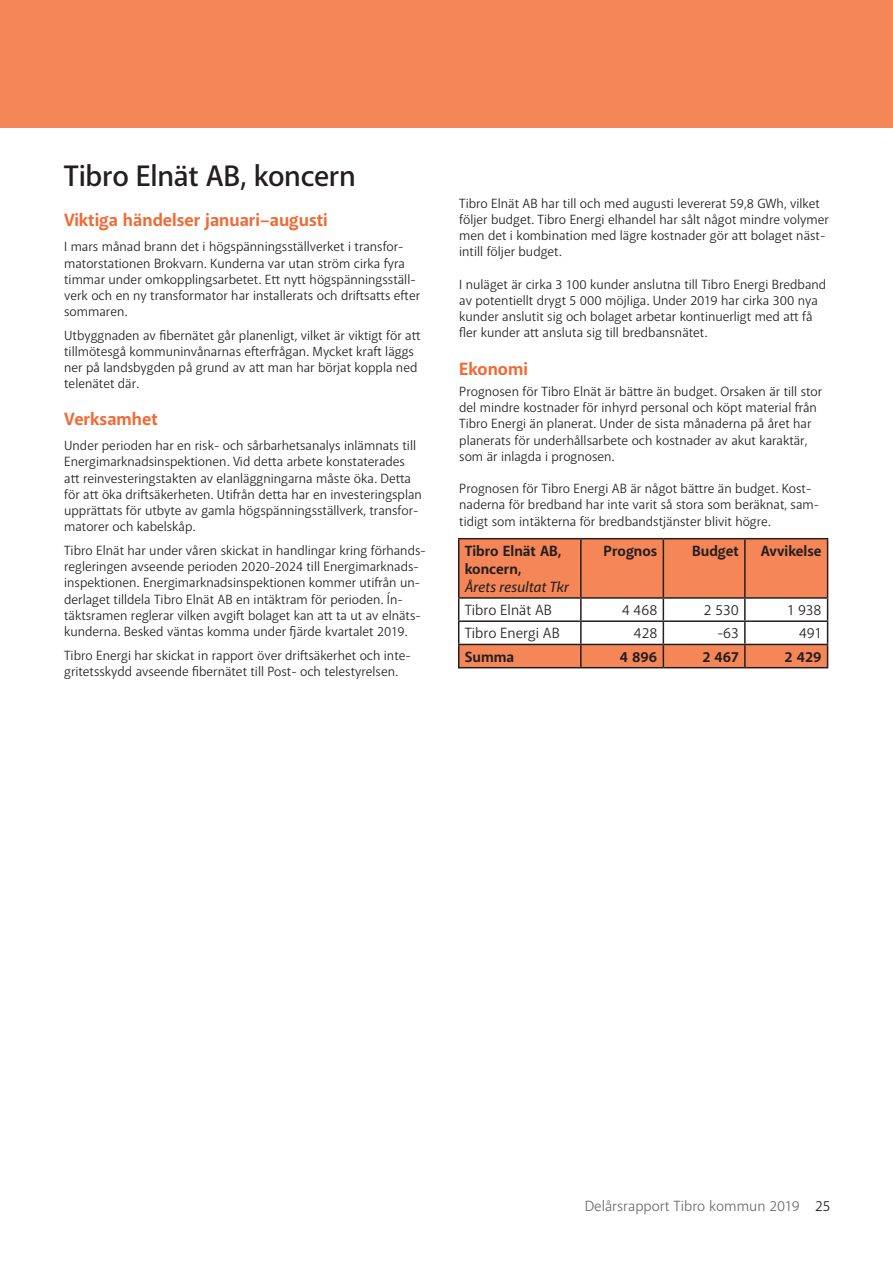
<style>
.page{position:relative;width:893px;height:1263px;background:#fff}
.page>*{position:absolute;margin:0;border:0;box-sizing:border-box;transform-origin:0 0}
.Huvudrubrik{font:600 30px "Akagi Pro";letter-spacing:-.01em;color:#231f20}
.Brödtext{font:700 18px "Akagi Pro";color:#f26935}
.BodyText{font:700 18px "Akagi Pro";color:#f26935}
.t1{font:700 15px/18px "Akagi Pro";color:#231f20}
.t2{font:15px "Akagi Pro";color:#231f20}
.t3{font:15px "Akagi Pro";color:#6c6d70}
.t4{font:13.5px/16.2px "Akagi Pro";color:#231f20}
.s1{font-weight:500;font-style:italic}
.s2{color:#231f20}
</style>
<div class="page">
<svg style="left:459px;top:539px;width:368px;height:128px;fill:#f58657"></svg>
<hr style="left:458px;top:538px;width:123px;height:1px;background:#231f20">
<hr style="left:458px;top:539px;width:1px;height:58px;background:#231f20">
<hr style="left:581px;top:538px;width:82px;height:1px;background:#231f20">
<hr style="left:580px;top:539px;width:2px;height:58px;background:#231f20">
<hr style="left:663px;top:538px;width:82px;height:1px;background:#231f20">
<hr style="left:663px;top:539px;width:1px;height:58px;background:#231f20">
<hr style="left:745px;top:538px;width:83px;height:1px;background:#231f20">
<hr style="left:744px;top:539px;width:2px;height:58px;background:#231f20">
<hr style="left:827px;top:539px;width:1px;height:58px;background:#231f20">
<hr style="left:458px;top:597px;width:123px;height:2px;background:#231f20">
<hr style="left:581px;top:597px;width:82px;height:2px;background:#231f20">
<hr style="left:580px;top:599px;width:2px;height:21px;background:#231f20">
<hr style="left:663px;top:597px;width:82px;height:2px;background:#231f20">
<hr style="left:745px;top:597px;width:83px;height:2px;background:#231f20">
<hr style="left:744px;top:599px;width:2px;height:21px;background:#231f20">
<hr style="left:458px;top:620px;width:123px;height:2px;background:#231f20">
<hr style="left:581px;top:620px;width:82px;height:2px;background:#231f20">
<hr style="left:580px;top:622px;width:2px;height:22px;background:#231f20">
<hr style="left:663px;top:620px;width:82px;height:2px;background:#231f20">
<hr style="left:745px;top:620px;width:83px;height:2px;background:#231f20">
<hr style="left:744px;top:622px;width:2px;height:22px;background:#231f20">
<hr style="left:458px;top:644px;width:123px;height:1px;background:#231f20">
<svg style="left:458px;top:599px;width:1px;height:68px"></svg>
<hr style="left:581px;top:644px;width:82px;height:1px;background:#231f20">
<hr style="left:580px;top:645px;width:2px;height:22px;background:#231f20">
<hr style="left:663px;top:644px;width:82px;height:1px;background:#231f20">
<svg style="left:663px;top:599px;width:1px;height:68px"></svg>
<hr style="left:745px;top:644px;width:83px;height:1px;background:#231f20">
<hr style="left:744px;top:645px;width:2px;height:22px;background:#231f20">
<svg style="left:827px;top:599px;width:1px;height:68px"></svg>
<hr style="left:458px;top:667px;width:123px;height:1px;background:#231f20">
<hr style="left:581px;top:667px;width:82px;height:1px;background:#231f20">
<hr style="left:663px;top:667px;width:82px;height:1px;background:#231f20">
<hr style="left:745px;top:667px;width:83px;height:1px;background:#231f20">
<div style="left:0;top:0;width:893px;height:128px;background:#f58657"></div>
<p class="Huvudrubrik" style="left:64px;top:158px;width:294px">Tibro Elnät AB, koncern</p>
<p class="Brödtext" style="left:64px;top:209px;width:265px">Viktiga händelser januari–augusti</p>
<p class="t4" style="left:64px;top:239px;width:357px">I mars månad brann det i högspänningsställverket i transfor&shy;matorstationen Brokvarn. Kunderna var utan ström cirka fyra timmar under omkopplingsarbetet. Ett nytt högspänningsställ&shy;verk och en ny transformator har installerats och driftsatts efter sommaren.</p>
<p class="t4" style="left:64px;top:327px;width:358px">Utbyggnaden av fibernätet går planenligt, vilket är viktigt för att tillmötesgå kommuninvånarnas efterfrågan. Mycket kraft läggs ner på landsbygden på grund av att man har börjat koppla ned telenätet där.</p>
<p class="BodyText" style="left:64px;top:408px;width:95px">Verksamhet</p>
<p class="t4" style="left:64px;top:438px;width:359px">Under perioden har en risk- och sårbarhetsanalys inlämnats till Energimarknadsinspektionen. Vid detta arbete konstaterades att reinvesteringstakten av elanläggningarna måste öka. Detta för att öka driftsäkerheten. Utifrån detta har en investeringsplan upprättats för utbyte av gamla högspänningsställverk, transfor&shy;matorer och kabelskåp.</p>
<p class="t4" style="left:64px;top:542px;width:363px">Tibro Elnät har under våren skickat in handlingar kring förhands&shy;regleringen avseende perioden 2020-2024 till Energimarknads&shy;inspektionen. Energimarknadsinspektionen kommer utifrån un&shy;derlaget tilldela Tibro Elnät AB en intäktram för perioden. Ín&shy;täktsramen reglerar vilken avgift bolaget kan att ta ut av elnäts&shy;kunderna. Besked väntas komma under fjärde kvartalet 2019.</p>
<p class="t4" style="left:64px;top:647px;width:348px">Tibro Energi har skickat in rapport över driftsäkerhet och inte&shy;gritetsskydd avseende fibernätet till Post- och telestyrelsen.</p>
<p class="t4" style="left:459px;top:195px;width:371px">Tibro Elnät AB har till och med augusti levererat 59,8 GWh, vilket följer budget. Tibro Energi elhandel har sålt något mindre volymer men det i kombination med lägre kostnader gör att bolaget näst&shy;intill följer budget.</p>
<p class="t4" style="left:459px;top:276px;width:368px">I nuläget är cirka 3 100 kunder anslutna till Tibro Energi Bredband av potentiellt drygt 5 000 möjliga. Under 2019 har cirka 300 nya kunder anslutit sig och bolaget arbetar kontinuerligt med att få fler kunder att ansluta sig till bredbansnätet.</p>
<p class="Brödtext" style="left:459px;top:358px;width:70px">Ekonomi</p>
<p class="t4" style="left:459px;top:383px;width:365px">Prognosen för Tibro Elnät är bättre än budget. Orsaken är till stor del mindre kostnader för inhyrd personal och köpt material från<br>Tibro Energi än planerat. Under de sista månaderna på året har</p>
<p class="t4" style="left:459px;top:432px;width:350px">planerats för underhållsarbete och kostnader av akut karaktär, som är inlagda i prognosen.</p>
<p class="t4" style="left:459px;top:481px;width:361px">Prognosen för Tibro Energi AB är något bättre än budget. Kost&shy;naderna för bredband har inte varit så stora som beräknat, sam&shy;tidigt som intäkterna för bredbandstjänster blivit högre.</p>
<p class="t1" style="left:465px;top:542px;width:105px">Tibro Elnät AB, koncern,<br><span class="s1">Årets resultat Tkr</span></p>
<p class="t1" style="left:604px;top:542px;width:55px">Prognos</p>
<p class="t1" style="left:692px;top:542px;width:48px">Budget</p>
<p class="t1" style="left:761px;top:542px;width:62px">Avvikelse</p>
<p class="t2" style="left:465px;top:601px;width:89px">Tibro Elnät AB</p>
<p class="t2" style="left:622px;top:601px;width:37px">4 468</p>
<p class="t2" style="left:704px;top:601px;width:36px">2 530</p>
<p class="t2" style="left:787px;top:601px;width:36px">1 938</p>
<p class="t2" style="left:465px;top:624px;width:96px">Tibro Energi AB</p>
<p class="t2" style="left:634px;top:624px;width:25px">428</p>
<p class="t2" style="left:717px;top:624px;width:23px">-63</p>
<p class="t2" style="left:799px;top:624px;width:24px">491</p>
<p class="t1" style="left:465px;top:648px;width:51px">Summa</p>
<p class="t1" style="left:620px;top:648px;width:39px">4 896</p>
<p class="t1" style="left:702px;top:648px;width:38px">2 467</p>
<p class="t1" style="left:785px;top:648px;width:38px">2 429</p>
<p class="t3" style="left:585px;top:1197px;width:247px">Delårsrapport Tibro kommun 2019 <span class="s2">25</span></p>
</div>
